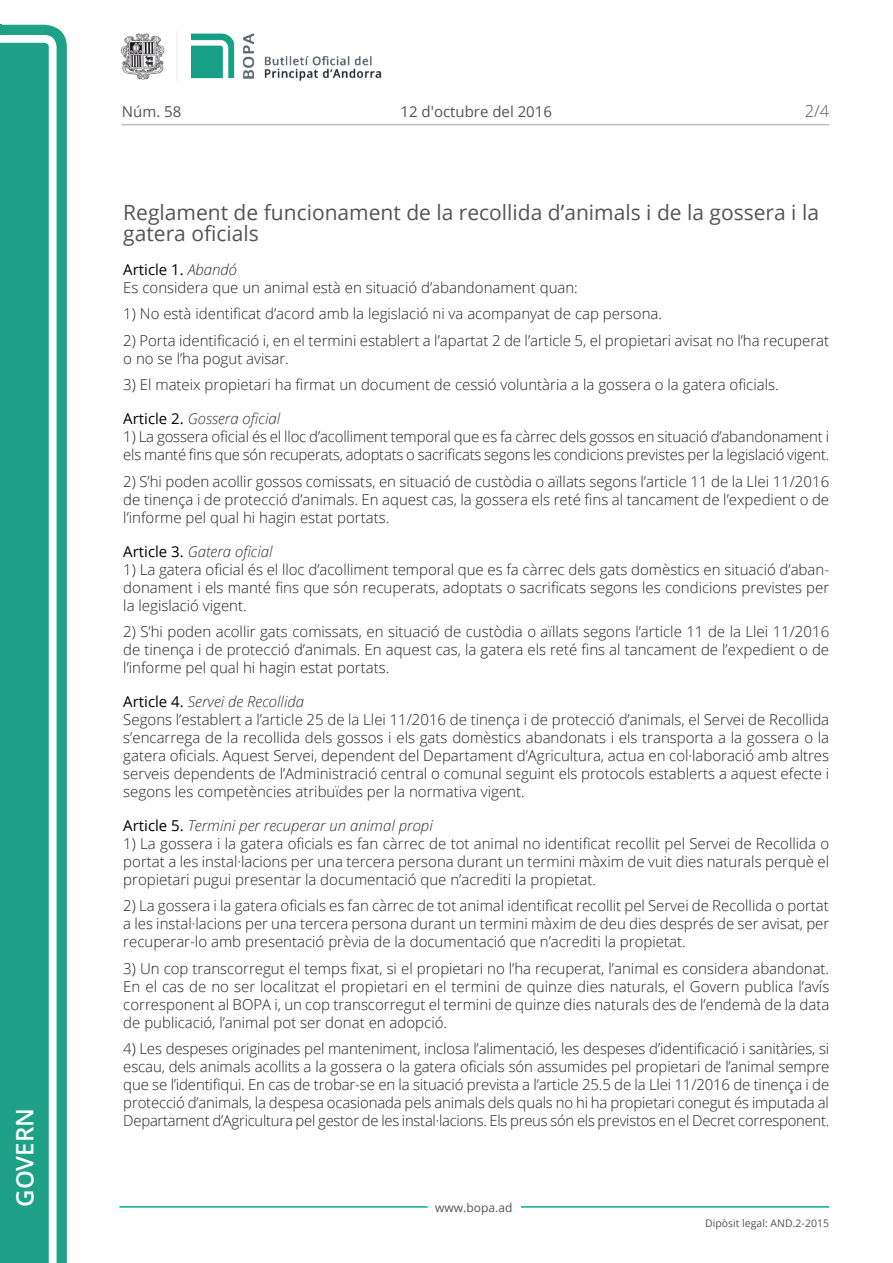
<style>
.page{position:relative;width:893px;height:1263px;background:#fff}
.page>*{position:absolute;margin:0;border:0;box-sizing:border-box;transform-origin:0 0}
.t1{font:600 24px "Open Sans";color:#fff}
.Titol_4{font:21px/21px "Open Sans";color:#545454}
.t2{font:300 16.5px "Open Sans";color:#545454}
.Body_text{font:300 15px/18px "Open Sans";color:#231f20;text-align:justify}
.Titol_7{font:italic 300 15px "Open Sans";color:#303030}
.t3{font:15px "Open Sans";color:#545454}
.Titol_7-2{font:15px "Open Sans";color:#000}
.t4{font:12px "Open Sans";color:#545454}
.t5{font:10.5px "Open Sans";color:#545454}
.s1{font-weight:300;font-style:italic;color:#303030}
.s2{font-weight:400;font-style:normal;color:#000}
</style>
<div class="page">
<svg style="left:0;top:25px;width:67px;height:1238px;fill:#1ea187"></svg>
<div style="left:0;top:43px;width:49px;height:1220px;background:#1ea187"></div>
<img style="left:122px;top:32px;width:260px;height:49px">
<hr style="left:119px;top:1206px;width:309px;height:2px;background:#00ae91">
<hr style="left:521px;top:1206px;width:308px;height:2px;background:#00ae91">
<hr style="left:122px;top:124px;width:707px;height:1px;background:#bcbdc0">
<h1 class="t1" style="left:8px;top:1207px;width:100px;rotate:-90deg">Govern</h1>
<p class="t3" style="left:122px;top:102px;width:61px">Núm. 58</p>
<p class="t3" style="left:400px;top:102px;width:153px">12 d'octubre del 2016</p>
<p class="t2" style="left:805px;top:100px;width:26px">2/4</p>
<p class="Titol_4" style="left:123px;top:202px;width:697px">Reglament de funcionament de la recollida d’animals i de la gossera i la gatera oficials</p>
<p class="Titol_7-2" style="left:123px;top:259px;width:115px">Article 1. <span class="s1">Abandó</span></p>
<p class="Body_text" style="left:123px;top:278px;width:456px">Es considera que un animal està en situació d’abandonament quan:</p>
<p class="Body_text" style="left:123px;top:305px;width:540px">1) No està identificat d’acord amb la legislació ni va acompanyat de cap persona.</p>
<p class="Body_text" style="left:123px;top:331px;width:707px">2) Porta identificació i, en el termini establert a l’apartat 2 de l’article 5, el propietari avisat no l’ha recuperat o no se l’ha pogut avisar.</p>
<p class="Body_text" style="left:123px;top:376px;width:657px">3) El mateix propietari ha firmat un document de cessió voluntària a la gossera o la gatera oficials.</p>
<p class="Titol_7" style="left:123px;top:408px;width:158px"><span class="s2">Article 2.</span> Gossera oficial</p>
<p class="Body_text" style="left:123px;top:427px;width:707px">1) La gossera oficial és el lloc d’acolliment temporal que es fa càrrec dels gossos en situació d’abandonament i els manté fins que són recuperats, adoptats o sacrificats segons les condicions previstes per la legislació vigent.</p>
<p class="Body_text" style="left:123px;top:472px;width:707px">2) S’hi poden acollir gossos comissats, en situació de custòdia o aïllats segons l’article 11 de la Llei 11/2016 de tinença i de protecció d’animals. En aquest cas, la gossera els reté fins al tancament de l’expedient o de l’informe pel qual hi hagin estat portats.</p>
<p class="Titol_7" style="left:123px;top:541px;width:151px"><span class="s2">Article 3.</span> Gatera oficial</p>
<p class="Body_text" style="left:123px;top:560px;width:707px">1) La gatera oficial és el lloc d’acolliment temporal que es fa càrrec dels gats domèstics en situació d’aban&shy;donament i els manté fins que són recuperats, adoptats o sacrificats segons les condicions previstes per la legislació vigent.</p>
<p class="Body_text" style="left:123px;top:622px;width:707px">2) S’hi poden acollir gats comissats, en situació de custòdia o aïllats segons l’article 11 de la Llei 11/2016 de tinença i de protecció d’animals. En aquest cas, la gatera els reté fins al tancament de l’expedient o de l’informe pel qual hi hagin estat portats.</p>
<p class="Titol_7" style="left:123px;top:691px;width:182px"><span class="s2">Article 4.</span> Servei de Recollida</p>
<p class="Body_text" style="left:123px;top:710px;width:707px">Segons l’establert a l’article 25 de la Llei 11/2016 de tinença i de protecció d’animals, el Servei de Recollida s’encarrega de la recollida dels gossos i els gats domèstics abandonats i els transporta a la gossera o la gatera oficials. Aquest Servei, dependent del Departament d’Agricultura, actua en col·laboració amb altres serveis dependents de l’Administració central o comunal seguint els protocols establerts a aquest efecte i segons les competències atribuïdes per la normativa vigent.</p>
<p class="Titol_7" style="left:123px;top:815px;width:311px"><span class="s2">Article 5.</span> Termini per recuperar un animal propi</p>
<p class="Body_text" style="left:123px;top:834px;width:707px">1) La gossera i la gatera oficials es fan càrrec de tot animal no identificat recollit pel Servei de Recollida o portat a les instal·lacions per una tercera persona durant un termini màxim de vuit dies naturals perquè el propietari pugui presentar la documentació que n’acrediti la propietat.</p>
<p class="Body_text" style="left:123px;top:896px;width:708px">2) La gossera i la gatera oficials es fan càrrec de tot animal identificat recollit pel Servei de Recollida o portat a les instal·lacions per una tercera persona durant un termini màxim de deu dies després de ser avisat, per recuperar-lo amb presentació prèvia de la documentació que n’acrediti la propietat.</p>
<p class="Body_text" style="left:123px;top:959px;width:708px">3) Un cop transcorregut el temps fixat, si el propietari no l’ha recuperat, l’animal es considera abandonat.<br>En el cas de no ser localitzat el propietari en el termini de quinze dies naturals, el Govern publica l’avís corresponent al BOPA i, un cop transcorregut el termini de quinze dies naturals des de l’endemà de la data de publicació, l’animal pot ser donat en adopció.</p>
<p class="Body_text" style="left:123px;top:1039px;width:707px">4) Les despeses originades pel manteniment, inclosa l’alimentació, les despeses d’identificació i sanitàries, si escau, dels animals acollits a la gossera o la gatera oficials són assumides pel propietari de l’animal sempre que se l’identifiqui. En cas de trobar-se en la situació prevista a l’article 25.5 de la Llei 11/2016 de tinença i de protecció d’animals, la despesa ocasionada pels animals dels quals no hi ha propietari conegut és imputada al Departament d’Agricultura pel gestor de les instal·lacions. Els preus són els previstos en el Decret corresponent.</p>
<p class="t4" style="left:435px;top:1199px;width:79px">www.bopa.ad</p>
<p class="t5" style="left:705px;top:1216px;width:125px">Dipòsit legal: AND.2-2015</p>
</div>
